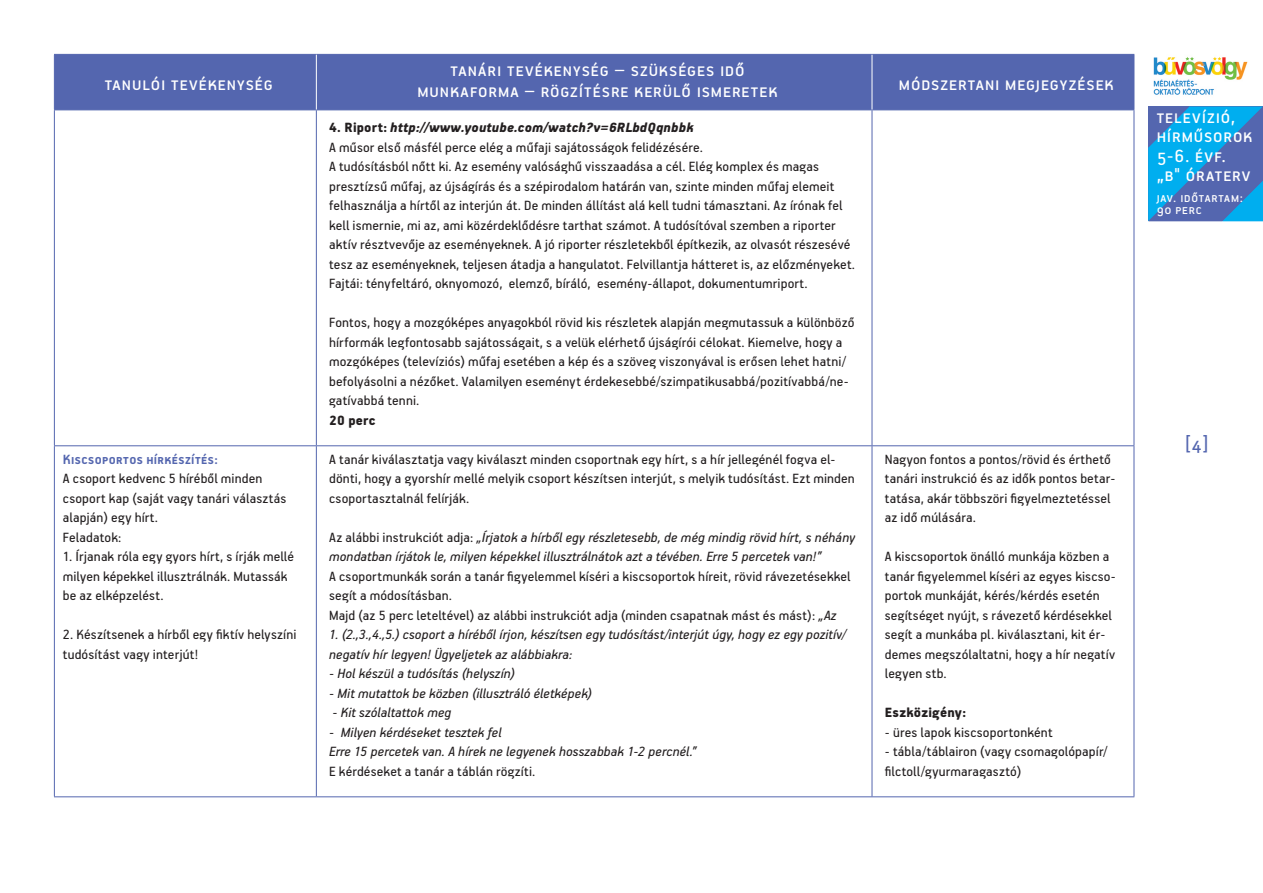
<style>
.page{position:relative;width:1263px;height:893px;background:#fff}
.page>*{position:absolute;margin:0;border:0;box-sizing:border-box;transform-origin:0 0}
.t1{font:21px/19.5px "PF Handbook Pro";letter-spacing:.045em;color:#fff}
.t2{font:21px "PF Handbook Pro";color:#5466af}
.t3{font:15px/19.5px "PF Handbook Pro";letter-spacing:.015em;color:#231f20}
.t4{font:italic 15px/19.5px "PF Handbook Pro";letter-spacing:.005em;color:#231f20}
.t5{font:italic 900 15px "PF Handbook Pro";letter-spacing:.015em;color:#231f20}
.t6{font:700 15px "PF Handbook Pro";letter-spacing:.03em;color:#5466af}
.t7{font:15px/12px "PF Handbook Pro";letter-spacing:.055em;color:#fff}
.t8{font:900 15px "PF Handbook Pro";letter-spacing:.01em;color:#231f20}
.s1{font-style:normal}
.s2{font-style:italic}
</style>
<div class="page">
<img style="left:1153px;top:57px;width:95px;height:38px">
<svg style="left:1148px;top:107px;width:115px;height:114px;background:#2b89ce"></svg>
<div style="left:55px;top:55px;width:1078px;height:55px;background:#5466af"></div>
<hr style="left:54px;top:54px;width:262px;height:1px;background:#5466af">
<hr style="left:316px;top:54px;width:556px;height:1px;background:#5466af">
<hr style="left:872px;top:54px;width:262px;height:1px;background:#5466af">
<hr style="left:54px;top:110px;width:262px;height:1px;background:#5466af">
<hr style="left:54px;top:110px;width:1px;height:335px;background:#5466af">
<hr style="left:316px;top:110px;width:556px;height:1px;background:#5466af">
<hr style="left:316px;top:110px;width:1px;height:335px;background:#5466af">
<hr style="left:872px;top:110px;width:262px;height:1px;background:#5466af">
<hr style="left:872px;top:110px;width:1px;height:335px;background:#5466af">
<hr style="left:1133px;top:110px;width:1px;height:335px;background:#5466af">
<hr style="left:54px;top:445px;width:262px;height:1px;background:#5466af">
<hr style="left:54px;top:446px;width:1px;height:350px;background:#5466af">
<hr style="left:316px;top:445px;width:556px;height:1px;background:#5466af">
<hr style="left:316px;top:446px;width:1px;height:350px;background:#5466af">
<hr style="left:872px;top:445px;width:262px;height:1px;background:#5466af">
<hr style="left:872px;top:446px;width:1px;height:350px;background:#5466af">
<hr style="left:1133px;top:446px;width:1px;height:350px;background:#5466af">
<hr style="left:54px;top:796px;width:262px;height:1px;background:#5466af">
<hr style="left:316px;top:796px;width:556px;height:1px;background:#5466af">
<hr style="left:872px;top:796px;width:262px;height:1px;background:#5466af">
<hr style="left:316px;top:55px;width:1px;height:55px;background:#fff">
<hr style="left:872px;top:55px;width:1px;height:55px;background:#fff">
<hr style="left:54px;top:55px;width:1px;height:55px;background:#5466af">
<hr style="left:1133px;top:55px;width:1px;height:55px;background:#5466af">
<p class="t1" style="left:105px;top:73px;width:170px">tanulói tevékenység</p>
<p class="t6" style="left:63px;top:450px;width:156px">Kiscsoportos hírkészítés:</p>
<p class="t3" style="left:63px;top:468px;width:225px">A csoport kedvenc 5 híréből minden csoport kap (saját vagy tanári választás alapján) egy hírt.</p>
<p class="t3" style="left:63px;top:527px;width:60px">Feladatok:</p>
<p class="t3" style="left:63px;top:546px;width:233px">1. Írjanak róla egy gyors hírt, s írják mellé milyen képekkel illusztrálnák. Mutassák be az elképzelést.</p>
<p class="t3" style="left:63px;top:624px;width:235px">2. Készítsenek a hírből egy fiktív helyszíni tudósítást vagy interjút!</p>
<p class="t1" style="left:451px;top:59px;width:295px">tanári tevékenység – szükséges idő</p>
<p class="t1" style="left:417px;top:80px;width:362px">munkaforma – rögzítésre kerülő ismeretek</p>
<p class="t1" style="left:899px;top:73px;width:216px">módszertani megjegyzések</p>
<p class="t5" style="left:329px;top:118px;width:366px"><span class="s1">4. Riport:</span> http://www.youtube.com/watch?v=6RLbdQqnbbk</p>
<p class="t3" style="left:329px;top:137px;width:375px">A műsor első másfél perce elég a műfaji sajátosságok felidézésére.</p>
<p class="t3" style="left:329px;top:156px;width:528px">A tudósításból nőtt ki. Az esemény valósághű visszaadása a cél. Elég komplex és magas presztízsű műfaj, az újságírás és a szépirodalom határán van, szinte minden műfaj elemeit felhasználja a hírtől az interjún át. De minden állítást alá kell tudni támasztani. Az írónak fel kell ismernie, mi az, ami közérdeklődésre tarthat számot. A tudósítóval szemben a riporter aktív résztvevője az eseményeknek. A jó riporter részletekből építkezik, az olvasót részesévé tesz az eseményeknek, teljesen átadja a hangulatot. Felvillantja hátteret is, az előzményeket.<br>Fajtái: tényfeltáró, oknyomozó, elemző, bíráló, esemény-állapot, dokumentumriport.</p>
<p class="t3" style="left:329px;top:312px;width:527px">Fontos, hogy a mozgóképes anyagokból rövid kis részletek alapján megmutassuk a különböző hírformák legfontosabb sajátosságait, s a velük elérhető újságírói célokat. Kiemelve, hogy a mozgóképes (televíziós) műfaj esetében a kép és a szöveg viszonyával is erősen lehet hatni/ befolyásolni a nézőket. Valamilyen eseményt érdekesebbé/szimpatikusabbá/pozitívabbá/ne&shy;gatívabbá tenni.</p>
<p class="t8" style="left:329px;top:411px;width:48px">20 perc</p>
<p class="t3" style="left:329px;top:449px;width:527px">A tanár kiválasztatja vagy kiválaszt minden csoportnak egy hírt, s a hír jellegénél fogva el&shy;dönti, hogy a gyorshír mellé melyik csoport készítsen interjút, s melyik tudósítást. Ezt minden csoportasztalnál felírják.</p>
<p class="t4" style="left:329px;top:527px;width:528px"><span class="s1">Az alábbi instrukciót adja:</span> „Írjatok a hírből egy részletesebb, de még mindig rövid hírt, s néhány mondatban írjátok le, milyen képekkel illusztrálnátok azt a tévében. Erre 5 percetek van!”</p>
<p class="t3" style="left:329px;top:566px;width:523px">A csoportmunkák során a tanár figyelemmel kíséri a kiscsoportok híreit, rövid rávezetésekkel segít a módosításban.</p>
<p class="t3" style="left:329px;top:605px;width:509px">Majd (az 5 perc leteltével) az alábbi instrukciót adja (minden csapatnak mást és mást): <span class="s2">„Az</span></p>
<p class="t4" style="left:329px;top:624px;width:519px">1. (2.,3.,4.,5.) csoport a híréből írjon, készítsen egy tudósítást/interjút úgy, hogy ez egy pozitív/ negatív hír legyen! Ügyeljetek az alábbiakra:</p>
<p class="t4" style="left:329px;top:663px;width:187px">- Hol készül a tudósítás (helyszín)</p>
<p class="t4" style="left:329px;top:683px;width:264px">- Mit mutattok be közben (illusztráló életképek)</p>
<p class="t4" style="left:332px;top:702px;width:120px">- Kit szólaltattok meg</p>
<p class="t4" style="left:329px;top:722px;width:174px">- Milyen kérdéseket tesztek fel</p>
<p class="t4" style="left:329px;top:741px;width:369px">Erre 15 percetek van. A hírek ne legyenek hosszabbak 1-2 percnél.”</p>
<p class="t3" style="left:329px;top:761px;width:208px">E kérdéseket a tanár a táblán rögzíti.</p>
<p class="t3" style="left:885px;top:449px;width:232px">Nagyon fontos a pontos/rövid és érthető tanári instrukció és az idők pontos betar&shy;tatása, akár többszöri figyelmeztetéssel az idő múlására.</p>
<p class="t3" style="left:885px;top:546px;width:233px">A kiscsoportok önálló munkája közben a tanár figyelemmel kíséri az egyes kiscso&shy;portok munkáját, kérés/kérdés esetén segítséget nyújt, s rávezető kérdésekkel segít a munkába pl. kiválasztani, kit ér&shy;demes megszólaltatni, hogy a hír negatív legyen stb.</p>
<p class="t8" style="left:885px;top:703px;width:83px">Eszközigény:</p>
<p class="t3" style="left:885px;top:722px;width:169px">- üres lapok kiscsoportonként</p>
<p class="t3" style="left:885px;top:741px;width:225px">- tábla/táblairon (vagy csomagolópapír/ filctoll/gyurmaragasztó)</p>
<h1 class="t1" style="left:1157px;top:106px;width:97px">televízió, hírműsorok<br>5-6. évf. „b" óraterv</h1>
<p class="t7" style="left:1157px;top:191px;width:88px">jav. időtartam:<br>90 perc</p>
<p class="t2" style="left:1184px;top:431px;width:26px">[4]</p>
</div>
